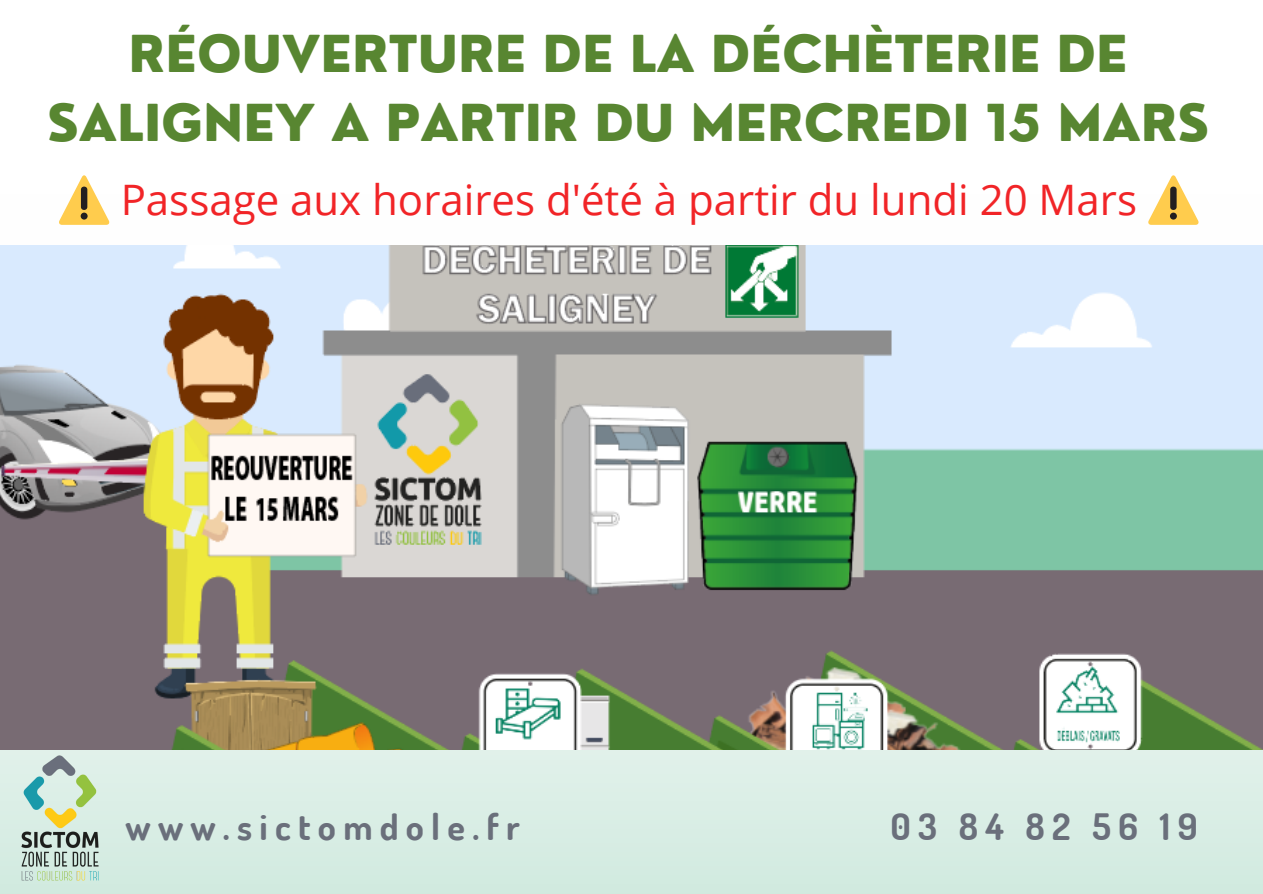
<style>
.page{position:relative;width:1263px;height:894px;background:#fff}
.page>*{position:absolute;margin:0;border:0;box-sizing:border-box;transform-origin:0 0}
.t1{font:800 49.65px/68.6px "Nourd";color:#588631;text-align:center}
.t2{font:42px "Open Sans";color:#f12427}
.t3{font:700 36.3px "Dosis";letter-spacing:.2em;color:#6a6f7b}
</style>
<div class="page">
<div style="left:0;top:245px;width:1263px;height:648px;background:#d9eee5"></div>
<img style="left:0;top:748px;width:119px;height:145px">
<img style="left:0;top:246px;width:1263px;height:502px">
<svg style="left:59px;top:175px;width:51px;height:50px"></svg>
<svg style="left:1148px;top:175px;width:51px;height:50px"></svg>
<p class="t1" style="left:47px;top:20px;width:1164px">RÉOUVERTURE DE LA DÉCHÈTERIE DE<br>SALIGNEY A PARTIR DU MERCREDI 15 MARS</p>
<p class="t2" style="left:121px;top:170px;width:1018px">Passage aux horaires d'été à partir du lundi 20 Mars</p>
<p class="t3" style="left:126px;top:802px;width:396px">www.sictomdole.fr</p>
<p class="t3" style="left:890px;top:802px;width:309px">03 84 82 56 19</p>
</div>
